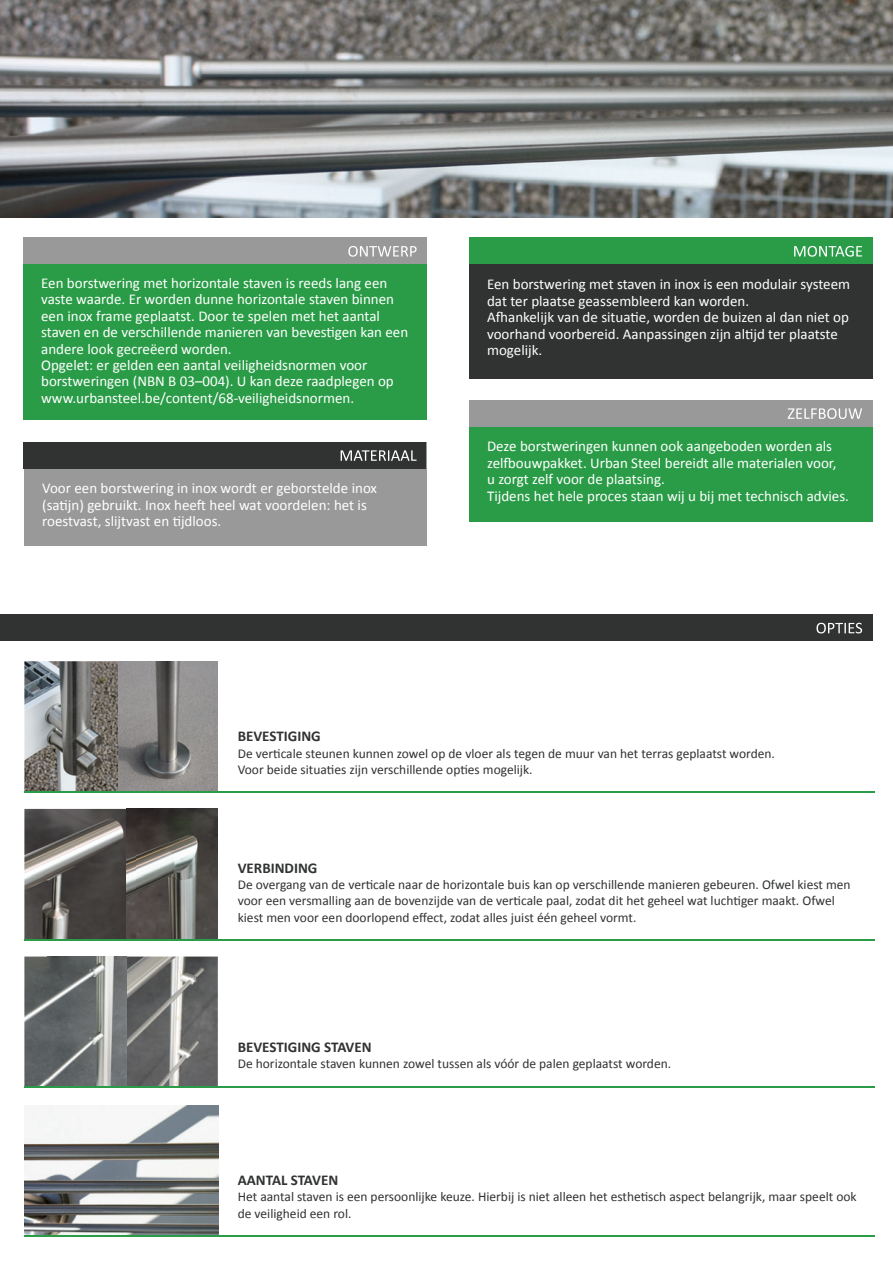
<style>
.page{position:relative;width:893px;height:1263px;background:#fff}
.page>*{position:absolute;margin:0;border:0;box-sizing:border-box;transform-origin:0 0}
.t1{font:15px/16.5px "Calibri";color:#fff}
.t2{font:700 15px "Calibri";color:#313232}
.t3{font:13.5px/16.5px "Calibri";color:#313232}
</style>
<div class="page">
<div style="left:0;top:614px;width:873px;height:27px;background:#313232"></div>
<svg style="left:816px;top:623px;width:46px;height:10px"></svg>
<div style="left:24px;top:442px;width:402px;height:104px;background:#999"></div>
<div style="left:24px;top:442px;width:402px;height:27px;background:#313232"></div>
<svg style="left:341px;top:450px;width:76px;height:11px"></svg>
<div style="left:23px;top:238px;width:403px;height:182px;background:#2a9c47"></div>
<div style="left:23px;top:238px;width:403px;height:26px;background:#999"></div>
<svg style="left:348px;top:246px;width:69px;height:11px"></svg>
<div style="left:469px;top:238px;width:403px;height:141px;background:#313232"></div>
<div style="left:469px;top:238px;width:403px;height:26px;background:#2a9c47"></div>
<svg style="left:794px;top:246px;width:68px;height:11px"></svg>
<img style="left:24px;top:809px;width:194px;height:130px">
<img style="left:126px;top:809px;width:9px;height:130px">
<hr style="left:24px;top:939px;width:850px;height:1px;background:#2a9c47">
<div style="left:469px;top:400px;width:403px;height:121px;background:#2a9c47"></div>
<div style="left:469px;top:400px;width:403px;height:27px;background:#999"></div>
<svg style="left:788px;top:408px;width:74px;height:11px"></svg>
<img style="left:24px;top:661px;width:194px;height:130px">
<img style="left:119px;top:661px;width:1px;height:130px">
<hr style="left:24px;top:791px;width:850px;height:1px;background:#2a9c47">
<img style="left:0;top:0;width:893px;height:218px">
<img style="left:25px;top:1105px;width:193px;height:130px">
<hr style="left:24px;top:1235px;width:850px;height:2px;background:#2a9c47">
<img style="left:127px;top:956px;width:91px;height:130px">
<img style="left:24px;top:956px;width:24px;height:130px">
<img style="left:48px;top:956px;width:79px;height:130px">
<hr style="left:24px;top:1086px;width:850px;height:1px;background:#2a9c47">
<p class="t1" style="left:41px;top:274px;width:369px">Een borstwering met horizontale staven is reeds lang een vaste waarde. Er worden dunne horizontale staven binnen een inox frame geplaatst. Door te spelen met het aantal staven en de verschillende manieren van bevestigen kan een andere look gecreëerd worden.<br>Opgelet: er gelden een aantal veiligheidsnormen voor borstweringen (NBN B 03–004). U kan deze raadplegen op www.urbansteel.be/content/68-veiligheidsnormen.</p>
<p class="t1" style="left:487px;top:276px;width:365px">Een borstwering met staven in inox is een modulair systeem dat ter plaatse geassembleerd kan worden.<br>Afhankelijk van de situatie, worden de buizen al dan niet op voorhand voorbereid. Aanpassingen zijn altijd ter plaatste mogelijk.</p>
<p class="t1" style="left:42px;top:480px;width:336px">Voor een borstwering in inox wordt er geborstelde inox (satijn) gebruikt. Inox heeft heel wat voordelen: het is roestvast, slijtvast en tijdloos.</p>
<p class="t1" style="left:487px;top:438px;width:363px">Deze borstweringen kunnen ook aangeboden worden als zelfbouwpakket. Urban Steel bereidt alle materialen voor,<br>u zorgt zelf voor de plaatsing.<br>Tijdens het hele proces staan wij u bij met technisch advies.</p>
<p class="t2" style="left:238px;top:727px;width:85px">BEVESTIGING</p>
<p class="t3" style="left:238px;top:745px;width:539px">De verticale steunen kunnen zowel op de vloer als tegen de muur van het terras geplaatst worden.<br>Voor beide situaties zijn verschillende opties mogelijk.</p>
<p class="t2" style="left:238px;top:858px;width:81px">VERBINDING</p>
<p class="t3" style="left:238px;top:876px;width:614px">De overgang van de verticale naar de horizontale buis kan op verschillende manieren gebeuren. Ofwel kiest men voor een versmalling aan de bovenzijde van de verticale paal, zodat dit het geheel wat luchtiger maakt. Ofwel kiest men voor een doorlopend effect, zodat alles juist één geheel vormt.</p>
<p class="t2" style="left:238px;top:1037px;width:135px">BEVESTIGING STAVEN</p>
<p class="t3" style="left:238px;top:1055px;width:435px">De horizontale staven kunnen zowel tussen als vóór de palen geplaatst worden.</p>
<p class="t2" style="left:238px;top:1170px;width:102px">AANTAL STAVEN</p>
<p class="t3" style="left:238px;top:1188px;width:620px">Het aantal staven is een persoonlijke keuze. Hierbij is niet alleen het esthetisch aspect belangrijk, maar speelt ook de veiligheid een rol.</p>
</div>
